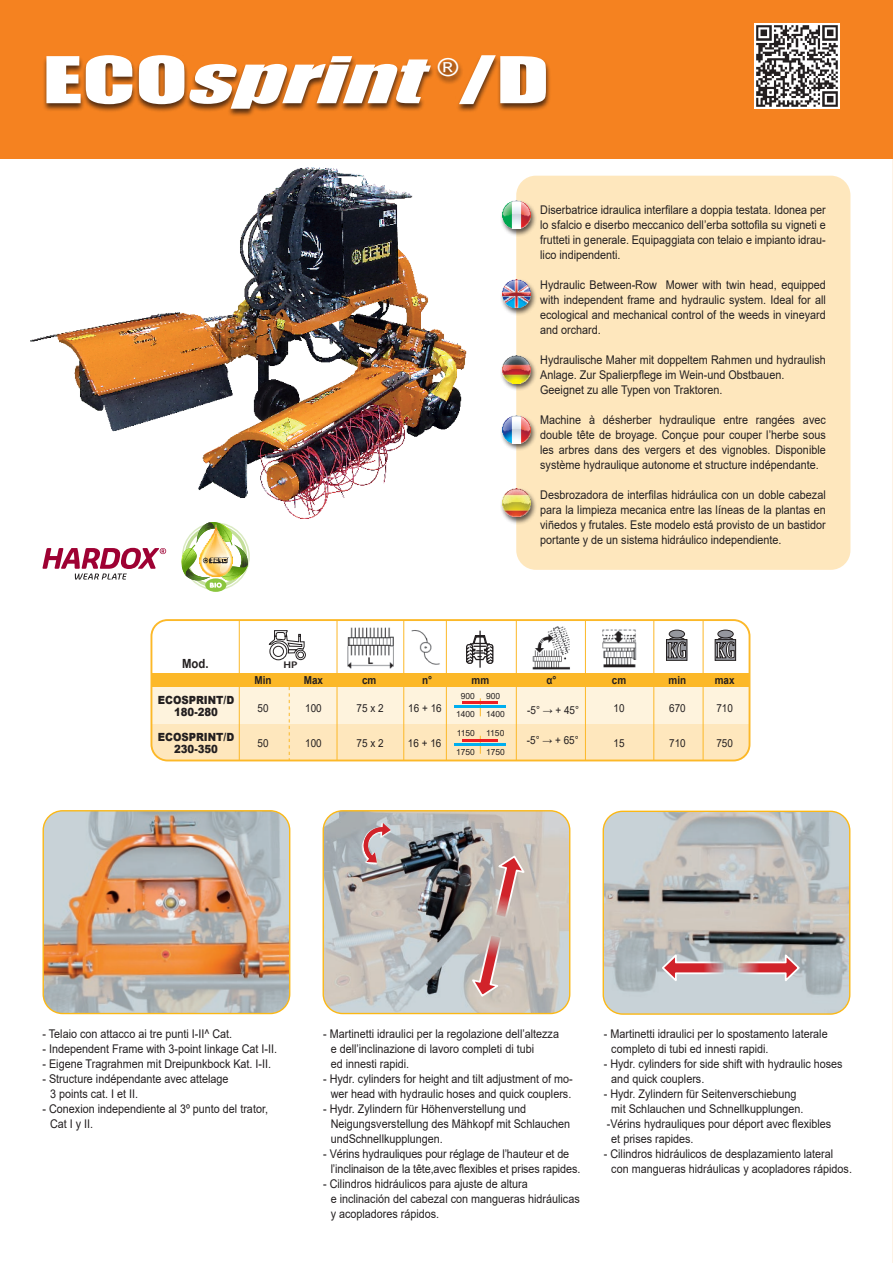
<style>
.page{position:relative;width:893px;height:1263px;background:#fff}
.page>*{position:absolute;margin:0;border:0;box-sizing:border-box;transform-origin:0 0}
.t1{font:italic 59.55px "Impact";color:#fff;scale:1.61 1}
.t2{font:24.6px "Arial";color:#fff;scale:1.13 1}
.t3{font:700 12.6px "Arial";color:#231f20;scale:.9 1}
.t4{font:12px/15px "Arial";color:#231f20;scale:.9 1}
.t5{font:900 11.25px/12px "Arial";color:#231f20;text-align:center;scale:.9 1}
.t6{font:11.1px "Arial";color:#231f20;scale:.9 1}
.t7{font:700 11.1px "Arial";color:#231f20;scale:.9 1}
.t8{font:600 9.75px "Myriad Pro";color:#231f20;scale:1.18 1}
.t9{font:8.4px "Arial";color:#231f20}
.s1{font-style:normal}
</style>
<div class="page">
<hr style="left:892px;top:0;width:1px;height:1263px;background:#fef2e5">
<div style="left:0;top:0;width:893px;height:159px;background:#f58220"></div>
<div style="left:43px;top:55px;width:509px;height:62px;background:#110a0c;opacity:.7"></div>
<img style="left:43px;top:811px;width:247px;height:202px">
<div style="left:43px;top:810px;width:247px;height:204px;border:1px solid #fcb814;border-radius:19px"></div>
<img style="left:603px;top:811px;width:247px;height:202px">
<div style="left:603px;top:811px;width:247px;height:204px;border:1px solid #fcb814;border-radius:19px"></div>
<img style="left:323px;top:811px;width:247px;height:202px">
<div style="left:323px;top:810px;width:247px;height:204px;border:1px solid #fcb814;border-radius:19px"></div>
<svg style="left:493px;top:854px;width:33px;height:66px;background:#cda19e"></svg>
<svg style="left:469px;top:932px;width:34px;height:66px;background:#caa3a0"></svg>
<svg style="left:660px;top:952px;width:66px;height:31px;background:#c8a6aa"></svg>
<svg style="left:735px;top:952px;width:66px;height:31px;background:#cda9ab"></svg>
<svg style="left:356px;top:818px;width:37px;height:49px;background:#bfa8ab"></svg>
<img style="left:755px;top:24px;width:85px;height:85px">
<div style="left:516px;top:176px;width:334px;height:394px;background:#fee7bd;border-radius:20px"></div>
<div style="left:500px;top:278px;width:37px;height:38px;background:#231f20;opacity:.75"></div>
<img style="left:502px;top:279px;width:28px;height:28px">
<div style="left:500px;top:200px;width:37px;height:37px;background:#231f20;opacity:.75"></div>
<img style="left:502px;top:201px;width:28px;height:28px">
<div style="left:500px;top:354px;width:37px;height:38px;background:#231f20;opacity:.75"></div>
<img style="left:502px;top:355px;width:28px;height:28px">
<div style="left:500px;top:414px;width:37px;height:38px;background:#231f20;opacity:.75"></div>
<img style="left:502px;top:415px;width:28px;height:28px">
<div style="left:500px;top:488px;width:37px;height:37px;background:#231f20;opacity:.75"></div>
<img style="left:502px;top:489px;width:28px;height:28px">
<svg style="left:205px;top:578px;width:21px;height:14px"></svg>
<img style="left:181px;top:526px;width:67px;height:62px">
<svg style="left:43px;top:548px;width:123px;height:31px"></svg>
<div style="left:151px;top:676px;width:598px;height:84px;background:#fef3dd"></div>
<div style="left:151px;top:673px;width:598px;height:14px;background:#fcb828"></div>
<div style="left:151px;top:724px;width:598px;height:36px;background:#fee7bd"></div>
<hr style="left:239px;top:620px;width:1px;height:140px;background:#fcb828">
<svg style="left:289px;top:687px;width:1px;height:68px"></svg>
<hr style="left:403px;top:620px;width:1px;height:140px;background:#fcb828">
<hr style="left:446px;top:620px;width:1px;height:140px;background:#fcb828">
<hr style="left:516px;top:620px;width:1px;height:140px;background:#fcb828">
<hr style="left:585px;top:620px;width:1px;height:140px;background:#fcb828">
<hr style="left:653px;top:620px;width:1px;height:140px;background:#fcb828">
<hr style="left:703px;top:620px;width:1px;height:140px;background:#fcb828">
<hr style="left:337px;top:620px;width:1px;height:140px;background:#fcb828">
<div style="left:150px;top:619px;width:600px;height:142px;border:2px solid #fcb828;border-radius:16px"></div>
<svg style="left:269px;top:630px;width:37px;height:30px"></svg>
<svg style="left:666px;top:629px;width:22px;height:32px"></svg>
<svg style="left:714px;top:629px;width:22px;height:32px"></svg>
<img style="left:347px;top:627px;width:47px;height:41px">
<img style="left:411px;top:630px;width:29px;height:35px">
<img style="left:532px;top:626px;width:38px;height:44px">
<img style="left:602px;top:629px;width:34px;height:38px">
<svg style="left:466px;top:635px;width:28px;height:29px"></svg>
<hr style="left:479px;top:631px;width:2px;height:37px;background:#231f20">
<svg style="left:480px;top:736px;width:1px;height:18px"></svg>
<hr style="left:463px;top:739px;width:35px;height:3px;background:#ee1d23">
<hr style="left:455px;top:743px;width:51px;height:3px;background:#00aeef">
<svg style="left:480px;top:698px;width:1px;height:18px"></svg>
<hr style="left:463px;top:701px;width:35px;height:3px;background:#ee1d23">
<hr style="left:455px;top:705px;width:51px;height:3px;background:#00aeef">
<img style="left:30px;top:167px;width:437px;height:359px">
<h1 class="t1" style="left:43px;top:34px;width:316px"><span class="s1">E C O</span> SPRINT <span class="s1">/ D</span></h1>
<h2 class="t2" style="left:438px;top:51px;width:20px">®</h2>
<p class="t4" style="left:540px;top:202px;width:319px;text-align:justify">Diserbatrice idraulica interfilare a doppia testata. Idonea per lo sfalcio e diserbo meccanico dell’erba sottofila su vigneti e frutteti in generale. Equipaggiata con telaio e impianto idrau&shy;lico indipendenti.</p>
<p class="t4" style="left:540px;top:277px;width:319px;text-align:justify">Hydraulic Between-Row Mower with twin head, equipped with independent frame and hydraulic system. Ideal for all ecological and mechanical control of the weeds in vineyard and orchard.</p>
<p class="t4" style="left:540px;top:352px;width:319px">Hydraulische Maher mit doppeltem Rahmen und hydraulish<br>Anlage. Zur Spalierpflege im Wein-und Obstbauen.<br>Geeignet zu alle Typen von Traktoren.</p>
<p class="t4" style="left:540px;top:412px;width:319px;text-align:justify">Machine à désherber hydraulique entre rangées avec double tête de broyage. Conçue pour couper l’herbe sous les arbres dans des vergers et des vignobles. Disponible système hydraulique autonome et structure indépendante.</p>
<p class="t4" style="left:540px;top:487px;width:319px;text-align:justify">Desbrozadora de interfilas hidráulica con un doble cabezal para la limpieza mecanica entre las líneas de la plantas en viñedos y frutales. Este modelo está provisto de un bastidor portante y de un sistema hidráulico independiente.</p>
<p class="t3" style="left:182px;top:655px;width:31px">Mod.</p>
<p class="t8" style="left:283px;top:658px;width:13px">HP</p>
<p class="t7" style="left:254px;top:672px;width:20px">Min</p>
<p class="t7" style="left:304px;top:672px;width:23px">Max</p>
<p class="t7" style="left:362px;top:672px;width:17px">cm</p>
<p class="t7" style="left:422px;top:672px;width:13px">n°</p>
<p class="t7" style="left:472px;top:672px;width:21px">mm</p>
<p class="t7" style="left:546px;top:672px;width:13px">α°</p>
<p class="t7" style="left:612px;top:672px;width:17px">cm</p>
<p class="t7" style="left:669px;top:672px;width:21px">min</p>
<p class="t7" style="left:715px;top:672px;width:24px">max</p>
<p class="t6" style="left:257px;top:700px;width:14px">50</p>
<p class="t6" style="left:305px;top:700px;width:20px">100</p>
<p class="t6" style="left:357px;top:700px;width:32px">75 x 2</p>
<p class="t6" style="left:408px;top:700px;width:39px">16 + 16</p>
<p class="t6" style="left:527px;top:702px;width:59px">-5° → + 45°</p>
<p class="t6" style="left:614px;top:700px;width:14px">10</p>
<p class="t6" style="left:669px;top:700px;width:20px">670</p>
<p class="t6" style="left:716px;top:700px;width:20px">710</p>
<p class="t6" style="left:257px;top:735px;width:14px">50</p>
<p class="t6" style="left:305px;top:735px;width:20px">100</p>
<p class="t6" style="left:357px;top:735px;width:32px">75 x 2</p>
<p class="t6" style="left:408px;top:735px;width:39px">16 + 16</p>
<p class="t6" style="left:527px;top:732px;width:59px">-5° → + 65°</p>
<p class="t6" style="left:614px;top:735px;width:14px">15</p>
<p class="t6" style="left:669px;top:735px;width:20px">710</p>
<p class="t6" style="left:716px;top:735px;width:20px">750</p>
<p class="t9" style="left:461px;top:690px;width:16px">900</p>
<p class="t9" style="left:486px;top:690px;width:16px">900</p>
<p class="t9" style="left:456px;top:709px;width:20px">1400</p>
<p class="t9" style="left:486px;top:709px;width:20px">1400</p>
<p class="t5" style="left:158px;top:694px;width:86px">ECOSPRINT/D<br>180-280</p>
<p class="t5" style="left:158px;top:730px;width:86px">ECOSPRINT/D<br>230-350</p>
<p class="t9" style="left:457px;top:728px;width:20px">1150</p>
<p class="t9" style="left:486px;top:728px;width:20px">1150</p>
<p class="t9" style="left:456px;top:746px;width:20px">1750</p>
<p class="t9" style="left:486px;top:746px;width:20px">1750</p>
<p class="t4" style="left:43px;top:1026px;width:212px">- Telaio con attacco ai tre punti I-II^ Cat.</p>
<p class="t4" style="left:43px;top:1041px;width:262px">- Independent Frame with 3-point linkage Cat I-II.</p>
<p class="t4" style="left:43px;top:1056px;width:256px">- Eigene Tragrahmen mit Dreipunkbock Kat. I-II.</p>
<p class="t4" style="left:50px;top:1071px;width:200px;text-indent:-7px">- Structure indépendante avec attelage<br>3 points cat. I et II.</p>
<p class="t4" style="left:50px;top:1101px;width:244px;text-indent:-7px">- Conexion independiente al 3º punto del trator,<br>Cat I y II.</p>
<p class="t4" style="left:331px;top:1026px;width:255px;text-indent:-7px">- Martinetti idraulici per la regolazione dell’altezza e dell’inclinazione di lavoro completi di tubi<br>ed innesti rapidi.</p>
<p class="t4" style="left:323px;top:1071px;width:279px;text-align:center">- Hydr. cylinders for height and tilt adjustment of mo&shy;wer head with hydraulic hoses and quick couplers.</p>
<p class="t4" style="left:331px;top:1101px;width:268px;text-indent:-7px">- Hydr. Zylindern für Höhenverstellung und<br>Neigungsverstellung des Mähkopf mit Schlauchen undSchnellkupplungen.</p>
<p class="t4" style="left:331px;top:1146px;width:279px;text-indent:-7px">- Vérins hydrauliques pour réglage de l’hauteur et de l’inclinaison de la tête,avec flexibles et prises rapides.</p>
<p class="t4" style="left:331px;top:1176px;width:278px;text-indent:-7px">- Cilindros hidráulicos para ajuste de altura<br>e inclinación del cabezal con mangueras hidráulicas y acopladores rápidos.</p>
<p class="t4" style="left:611px;top:1026px;width:242px;text-indent:-7px">- Martinetti idraulici per lo spostamento laterale completo di tubi ed innesti rapidi.</p>
<p class="t4" style="left:611px;top:1056px;width:259px;text-indent:-7px">- Hydr. cylinders for side shift with hydraulic hoses and quick couplers.</p>
<p class="t4" style="left:604px;top:1086px;width:216px">- Hydr. Zylindern für Seitenverschiebung</p>
<p class="t4" style="left:611px;top:1101px;width:215px">mit Schlauchen und Schnellkupplungen.</p>
<p class="t4" style="left:607px;top:1116px;width:251px">-Vérins hydrauliques pour déport avec flexibles</p>
<p class="t4" style="left:611px;top:1131px;width:93px">et prises rapides.</p>
<p class="t4" style="left:611px;top:1146px;width:269px;text-indent:-7px">- Cilindros hidráulicos de desplazamiento lateral con mangueras hidráulicas y acopladores rápidos.</p>
</div>
